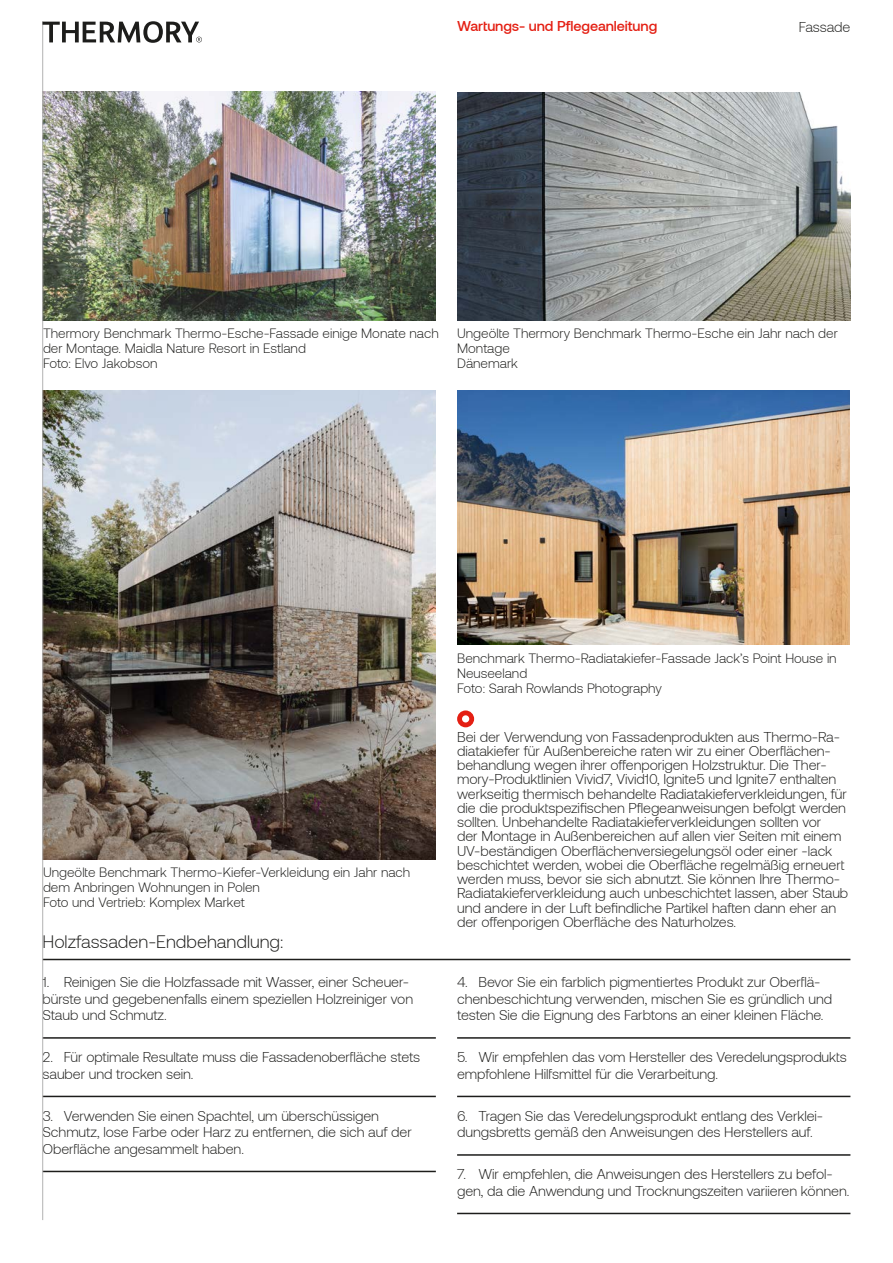
<style>
.page{position:relative;width:893px;height:1263px;background:#fff}
.page>*{position:absolute;margin:0;border:0;box-sizing:border-box;transform-origin:0 0}
.t1{font:300 18px "Aeonik";color:#1d1d1b}
.t2{font:300 14.25px/14.2px "Aeonik";letter-spacing:-.005em;color:#1d1d1b}
.t3{font:500 14.25px "Aeonik";letter-spacing:-.005em;color:#e41f13}
.t4{font:300 13.5px/15px "Aeonik";color:#1d1d1b}
</style>
<div class="page">
<img style="left:457px;top:391px;width:393px;height:254px">
<img style="left:43px;top:391px;width:393px;height:468px">
<img style="left:43px;top:92px;width:393px;height:228px">
<img style="left:457px;top:92px;width:393px;height:228px">
<hr style="left:43px;top:959px;width:807px;height:1px;background:#1d1d1b">
<hr style="left:43px;top:1037px;width:393px;height:2px;background:#1d1d1b">
<hr style="left:43px;top:1096px;width:393px;height:1px;background:#1d1d1b">
<hr style="left:43px;top:1171px;width:393px;height:1px;background:#1d1d1b">
<hr style="left:457px;top:1037px;width:393px;height:2px;background:#1d1d1b">
<hr style="left:457px;top:1096px;width:393px;height:1px;background:#1d1d1b">
<hr style="left:457px;top:1154px;width:393px;height:2px;background:#1d1d1b">
<hr style="left:457px;top:1213px;width:393px;height:1px;background:#1d1d1b">
<svg style="left:457px;top:710px;width:17px;height:17px"></svg>
<hr style="left:42px;top:21px;width:1px;height:1199px;background:#b3b2b2">
<svg style="left:43px;top:21px;width:159px;height:22px"></svg>
<p class="t3" style="left:457px;top:18px;width:202px">Wartungs- und Pflegeanleitung</p>
<p class="t2" style="left:799px;top:20px;width:53px">Fassade</p>
<p class="t4" style="left:43px;top:326px;width:397px">Thermory Benchmark Thermo-Esche-Fassade einige Monate nach der Montage. Maidla Nature Resort in Estland<br>Foto: Elvo Jakobson</p>
<p class="t4" style="left:457px;top:326px;width:382px">Ungeölte Thermory Benchmark Thermo-Esche ein Jahr nach der<br>Montage<br>Dänemark</p>
<p class="t4" style="left:43px;top:865px;width:369px">Ungeölte Benchmark Thermo-Kiefer-Verkleidung ein Jahr nach dem Anbringen Wohnungen in Polen<br>Foto und Vertrieb: Komplex Market</p>
<p class="t1" style="left:43px;top:932px;width:242px">Holzfassaden-Endbehandlung:</p>
<p class="t2" style="left:43px;top:974px;width:372px;line-height:16.5px">1. Reinigen Sie die Holzfassade mit Wasser, einer Scheuer&shy;bürste und gegebenenfalls einem speziellen Holzreiniger von<br>Staub und Schmutz.</p>
<p class="t2" style="left:43px;top:1049px;width:379px;line-height:16.5px">2. Für optimale Resultate muss die Fassadenoberfläche stets sauber und trocken sein.</p>
<p class="t2" style="left:43px;top:1107px;width:371px;line-height:16.5px">3. Verwenden Sie einen Spachtel, um überschüssigen<br>Schmutz, lose Farbe oder Harz zu entfernen, die sich auf der<br>Oberfläche angesammelt haben.</p>
<p class="t4" style="left:457px;top:651px;width:381px">Benchmark Thermo-Radiatakiefer-Fassade Jack’s Point House in<br>Neuseeland<br>Foto: Sarah Rowlands Photography</p>
<p class="t2" style="left:457px;top:729px;width:393px">Bei der Verwendung von Fassadenprodukten aus Thermo-Ra&shy;diatakiefer für Außenbereiche raten wir zu einer Oberflächen&shy;behandlung wegen ihrer offenporigen Holzstruktur. Die Ther&shy;mory-Produktlinien Vivid7, Vivid10, Ignite5 und Ignite7 enthalten werkseitig thermisch behandelte Radiatakieferverkleidungen, für die die produktspezifischen Pflegeanweisungen befolgt werden sollten. Unbehandelte Radiatakieferverkleidungen sollten vor<br>der Montage in Außenbereichen auf allen vier Seiten mit einem UV-beständigen Oberflächenversiegelungsöl oder einer -lack beschichtet werden, wobei die Oberfläche regelmäßig erneuert werden muss, bevor sie sich abnutzt. Sie können Ihre Thermo-Radiatakieferverkleidung auch unbeschichtet lassen, aber Staub und andere in der Luft befindliche Partikel haften dann eher an der offenporigen Oberfläche des Naturholzes.</p>
<p class="t2" style="left:457px;top:974px;width:376px;line-height:16.5px">4. Bevor Sie ein farblich pigmentiertes Produkt zur Oberflä&shy;chenbeschichtung verwenden, mischen Sie es gründlich und testen Sie die Eignung des Farbtons an einer kleinen Fläche.</p>
<p class="t2" style="left:457px;top:1049px;width:391px;line-height:16.5px">5. Wir empfehlen das vom Hersteller des Veredelungsprodukts empfohlene Hilfsmittel für die Verarbeitung.</p>
<p class="t2" style="left:457px;top:1107px;width:368px;line-height:16.5px">6. Tragen Sie das Veredelungsprodukt entlang des Verklei&shy;dungsbretts gemäß den Anweisungen des Herstellers auf.</p>
<p class="t2" style="left:457px;top:1166px;width:394px;line-height:16.5px">7. Wir empfehlen, die Anweisungen des Herstellers zu befol&shy;gen, da die Anwendung und Trocknungszeiten variieren können.</p>
</div>
